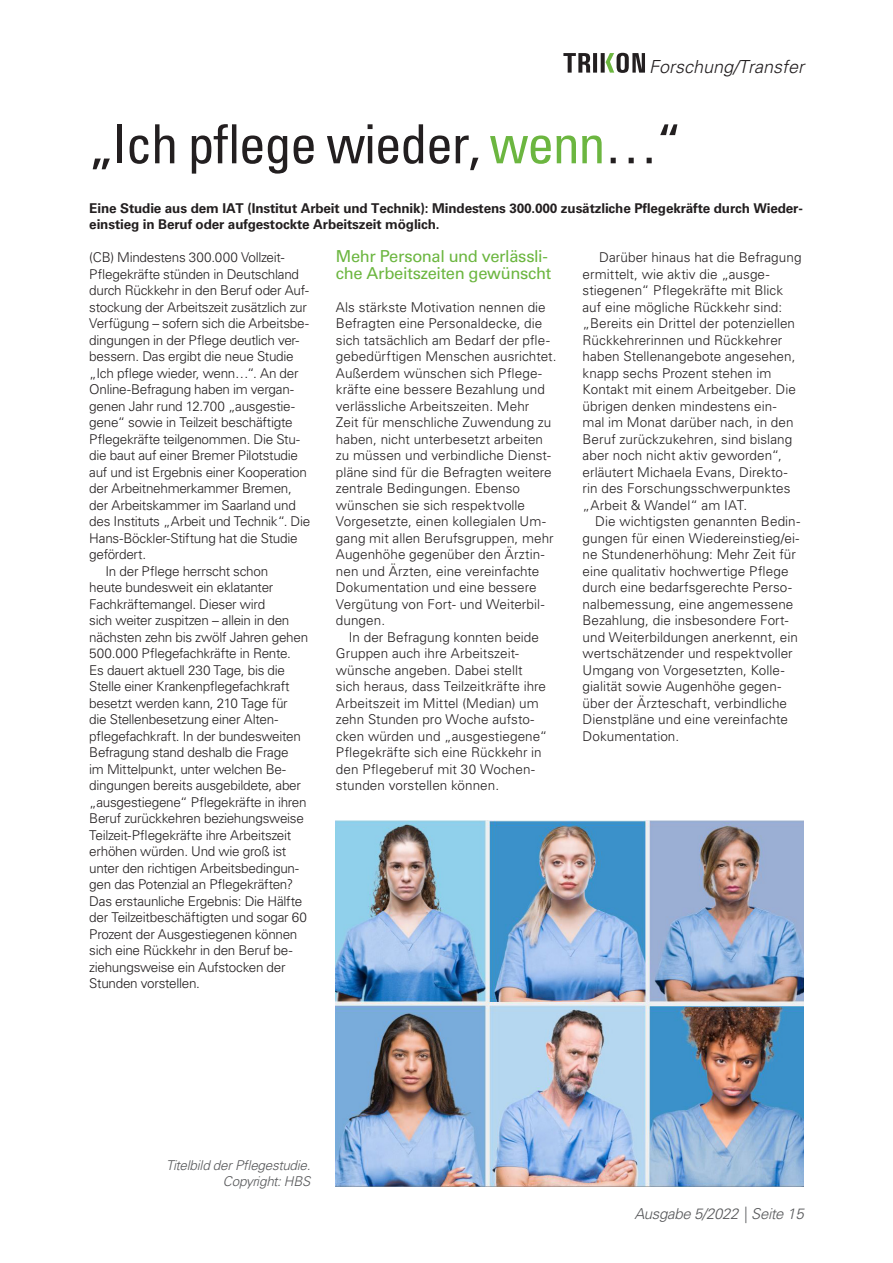
<style>
.page{position:relative;width:893px;height:1263px;background:#fff}
.page>*{position:absolute;margin:0;border:0;box-sizing:border-box;transform-origin:0 0}
.Headline_36{font:condensed 54px "Univers LT Std";letter-spacing:-.025em;color:#231f20}
.t1{font:italic 300 18px "Univers LT Std";color:#231f20}
.Zwischentitel{font:16.5px/16.5px "Univers LT Std";letter-spacing:-.02em;color:#6cb640}
.t2{font:italic 300 15px "Univers LT Std";letter-spacing:-.02em;color:#57585a}
.Fließtext{font:300 13.5px/16.5px "Univers LT Std";letter-spacing:-.005em;color:#231f20}
.FließtextEinrück{font:300 13.5px/16.5px "Univers LT Std";color:#231f20}
.FließtextEinrück-2{font:300 13.5px/16.5px "Univers LT Std";letter-spacing:-.02em;color:#231f20}
.Aufmacher{font:700 13.5px/16.5px "Univers LT Std";letter-spacing:-.01em;color:#231f20}
.Bildtext_Titel_80{font:italic 300 13.5px "Univers LT Std";letter-spacing:-.02em;color:#57585a}
.s1{color:#6cb640}
</style>
<div class="page">
<svg style="left:563px;top:53px;width:82px;height:20px"></svg>
<img style="left:336px;top:821px;width:468px;height:365px">
<h2 class="t1" style="left:649px;top:56px;width:156px">Forschung/Transfer</h2>
<p class="Headline_36" style="left:89px;top:110px;width:593px">„Ich pflege wieder, <span class="s1">wenn</span>…“</p>
<p class="Aufmacher" style="left:89px;top:200px;width:715px">Eine Studie aus dem IAT (Institut Arbeit und Technik): Mindestens 300.000 zusätzliche Pflegekräfte durch Wieder&shy;einstieg in Beruf oder aufgestockte Arbeitszeit möglich.</p>
<p class="Fließtext" style="left:89px;top:249px;width:222px">(CB) Mindestens 300.000 Vollzeit-Pflegekräfte stünden in Deutschland durch Rückkehr in den Beruf oder Auf&shy;stockung der Arbeitszeit zusätzlich zur Verfügung – sofern sich die Arbeitsbe&shy;dingungen in der Pflege deutlich ver&shy;bessern. Das ergibt die neue Studie „Ich pflege wieder, wenn…“. An der Online-Befragung haben im vergan&shy;genen Jahr rund 12.700 „ausgestie&shy;gene“ sowie in Teilzeit beschäftigte Pflegekräfte teilgenommen. Die Stu&shy;die baut auf einer Bremer Pilotstudie auf und ist Ergebnis einer Kooperation der Arbeitnehmerkammer Bremen, der Arbeitskammer im Saarland und des Instituts „Arbeit und Technik“. Die Hans-Böckler-Stiftung hat die Studie gefördert.</p>
<p class="FließtextEinrück-2" style="left:89px;top:563px;width:220px;text-indent:16px">In der Pflege herrscht schon<br>heute bundesweit ein eklatanter Fachkräftemangel. Dieser wird<br>sich weiter zuspitzen – allein in den nächsten zehn bis zwölf Jahren gehen 500.000 Pflegefachkräfte in Rente.<br>Es dauert aktuell 230 Tage, bis die Stelle einer Krankenpflegefachkraft besetzt werden kann, 210 Tage für die Stellenbesetzung einer Alten&shy;pflegefachkraft. In der bundesweiten Befragung stand deshalb die Frage<br>im Mittelpunkt, unter welchen Be&shy;dingungen bereits ausgebildete, aber „ausgestiegene“ Pflegekräfte in ihren Beruf zurückkehren beziehungsweise Teilzeit-Pflegekräfte ihre Arbeitszeit erhöhen würden. Und wie groß ist unter den richtigen Arbeitsbedingun&shy;gen das Potenzial an Pflegekräften?<br>Das erstaunliche Ergebnis: Die Hälfte der Teilzeitbeschäftigten und sogar 60<br>Prozent der Ausgestiegenen können sich eine Rückkehr in den Beruf be&shy;ziehungsweise ein Aufstocken der Stunden vorstellen.</p>
<p class="Zwischentitel" style="left:336px;top:248px;width:217px">Mehr Personal und verlässli&shy;che Arbeitszeiten gewünscht</p>
<p class="Fließtext" style="left:336px;top:299px;width:222px">Als stärkste Motivation nennen die Befragten eine Personaldecke, die sich tatsächlich am Bedarf der pfle&shy;gebedürftigen Menschen ausrichtet.<br>Außerdem wünschen sich Pflege&shy;kräfte eine bessere Bezahlung und verlässliche Arbeitszeiten. Mehr<br>Zeit für menschliche Zuwendung zu haben, nicht unterbesetzt arbeiten zu müssen und verbindliche Dienst&shy;pläne sind für die Befragten weitere zentrale Bedingungen. Ebenso wünschen sie sich respektvolle Vorgesetzte, einen kollegialen Um&shy;gang mit allen Berufsgruppen, mehr Augenhöhe gegenüber den Ärztin&shy;nen und Ärzten, eine vereinfachte Dokumentation und eine bessere Vergütung von Fort- und Weiterbil&shy;dungen.</p>
<p class="FließtextEinrück" style="left:336px;top:629px;width:213px;text-indent:13px">In der Befragung konnten beide<br>Gruppen auch ihre Arbeitszeit&shy;wünsche angeben. Dabei stellt sich heraus, dass Teilzeitkräfte ihre<br>Arbeitszeit im Mittel (Median) um zehn Stunden pro Woche aufsto&shy;cken würden und „ausgestiegene“<br>Pflegekräfte sich eine Rückkehr in den Pflegeberuf mit 30 Wochen&shy;stunden vorstellen können.</p>
<p class="FließtextEinrück" style="left:583px;top:249px;width:220px;text-indent:17px">Darüber hinaus hat die Befragung ermittelt, wie aktiv die „ausge&shy;stiegenen“ Pflegekräfte mit Blick auf eine mögliche Rückkehr sind: „Bereits ein Drittel der potenziellen Rückkehrerinnen und Rückkehrer haben Stellenangebote angesehen, knapp sechs Prozent stehen im Kontakt mit einem Arbeitgeber. Die übrigen denken mindestens ein&shy;mal im Monat darüber nach, in den Beruf zurückzukehren, sind bislang aber noch nicht aktiv geworden“, erläutert Michaela Evans, Direkto&shy;rin des Forschungsschwerpunktes „Arbeit &amp; Wandel“ am IAT.</p>
<p class="FließtextEinrück" style="left:583px;top:513px;width:219px;text-indent:13px">Die wichtigsten genannten Bedin&shy;gungen für einen Wiedereinstieg/ei&shy;ne Stundenerhöhung: Mehr Zeit für eine qualitativ hochwertige Pflege durch eine bedarfsgerechte Perso&shy;nalbemessung, eine angemessene Bezahlung, die insbesondere Fort&shy;und Weiterbildungen anerkennt, ein wertschätzender und respektvoller Umgang von Vorgesetzten, Kolle&shy;gialität sowie Augenhöhe gegen&shy;über der Ärzteschaft, verbindliche Dienstpläne und eine vereinfachte Dokumentation.</p>
<p class="Bildtext_Titel_80" style="left:166px;top:1157px;width:146px">Titelbild der Pflegestudie.</p>
<p class="Bildtext_Titel_80" style="left:223px;top:1173px;width:89px">Copyright: HBS</p>
<p class="t2" style="left:634px;top:1205px;width:171px">Ausgabe 5/2022 | Seite 15</p>
</div>
